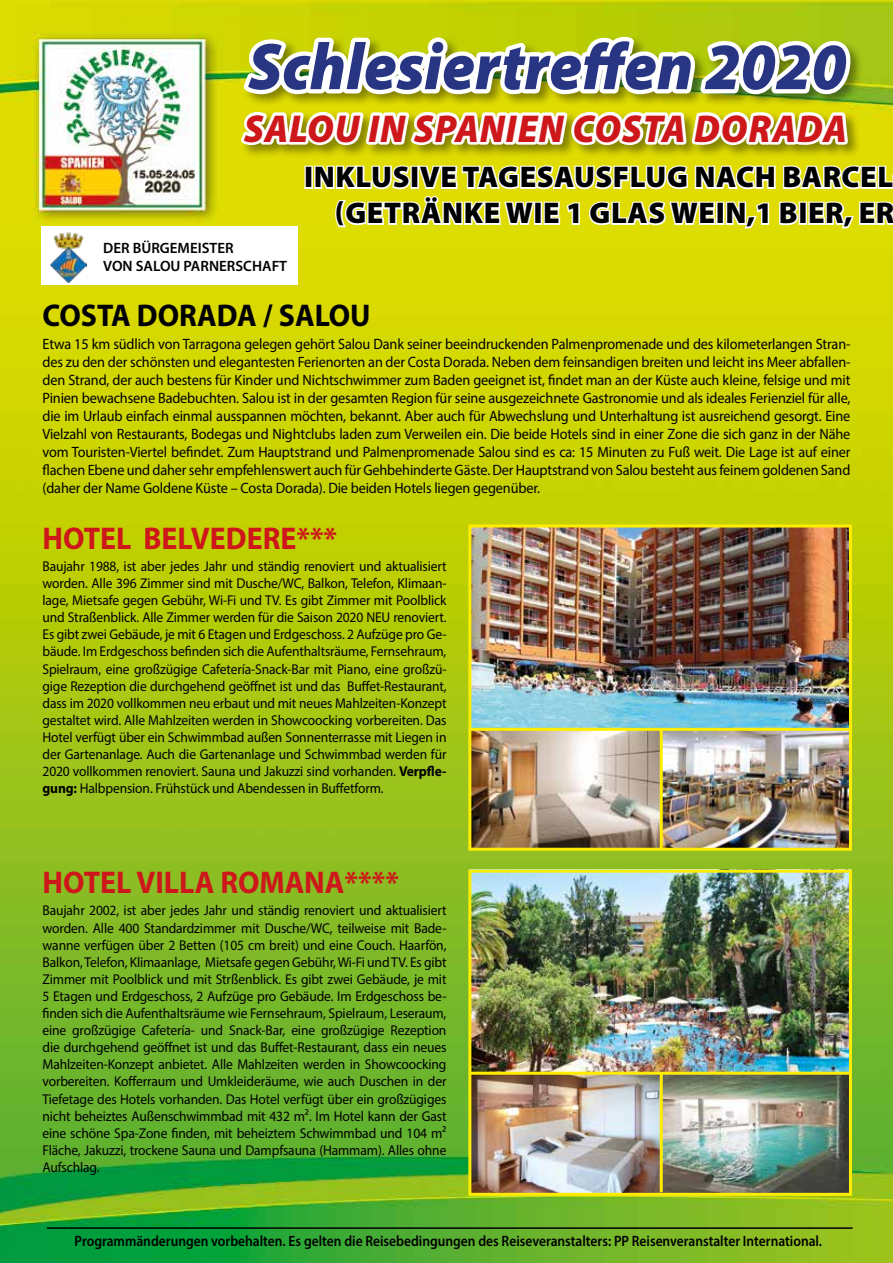
<style>
.page{position:relative;width:893px;height:1263px;background:#fff}
.page>*{position:absolute;margin:0;border:0;box-sizing:border-box;transform-origin:0 0}
.t1{font:italic 900 66.45px "Myriad Pro";color:#283583;scale:.95 1}
.t2{font:italic 900 39px "Myriad Pro";letter-spacing:.025em;color:#cd171a;scale:.95 1}
.t3{font:700 31.5px "Myriad Pro";color:#cd171a;scale:.95 1}
.t4{font:700 31.5px "Myriad Pro";color:#000;scale:.95 1}
.t5{font:900 30px/36px "Myriad Pro";letter-spacing:.02em;color:#000;text-align:right}
.t6{font:15px/18px "Myriad Pro";letter-spacing:-.01em;color:#000;text-align:justify;scale:.95 1}
.t7{font:600 15px "Myriad Pro";color:#000;scale:.9 1}
.t8{font:600 15px/18px "Myriad Pro";color:#000}
.t9{font:14.25px/17.1px "Myriad Pro";letter-spacing:-.01em;color:#000;text-align:justify;scale:.95 1}
.s1{font-weight:700}
</style>
<div class="page">
<img style="left:0;top:0;width:893px;height:1263px">
<hr style="left:47px;top:1227px;width:806px;height:2px;background:#000">
<div style="left:240px;top:35px;width:624px;height:124px;background:#000;opacity:.41"></div>
<svg style="left:236px;top:32px;width:619px;height:67px"></svg>
<svg style="left:236px;top:107px;width:657px;height:162px"></svg>
<img style="left:472px;top:528px;width:376px;height:200px">
<img style="left:472px;top:731px;width:188px;height:116px">
<img style="left:663px;top:731px;width:185px;height:116px">
<img style="left:472px;top:874px;width:376px;height:318px">
<hr style="left:470px;top:728px;width:380px;height:3px;background:#ffed00">
<hr style="left:660px;top:729px;width:3px;height:119px;background:#ffed00">
<div style="left:41px;top:227px;width:257px;height:58px;background:#fff"></div>
<img style="left:51px;top:232px;width:36px;height:50px">
<hr style="left:470px;top:1072px;width:380px;height:3px;background:#ffed00">
<hr style="left:660px;top:1073px;width:3px;height:119px;background:#ffed00">
<div style="left:468px;top:524px;width:384px;height:327px;border:3px solid #ffed00"></div>
<div style="left:468px;top:870px;width:384px;height:326px;border:3px solid #ffed00"></div>
<h1 class="t1" style="left:248px;top:23px;width:631px">Schlesiertreffen 2020</h1>
<h2 class="t2" style="left:244px;top:103px;width:636px">SALOU IN SPANIEN COSTA DORADA</h2>
<p class="t8" style="left:103px;top:238px;width:186px">DER BÜRGEMEISTER<br>VON SALOU PARNERSCHAFT</p>
<h3 class="t5" style="left:304px;top:158px;width:592px">INKLUSIVE TAGESAUSFLUG NACH BARCEL (GETRÄNKE WIE 1 GLAS WEIN,1 BIER, ER</h3>
<h3 class="t4" style="left:43px;top:294px;width:347px">COSTA DORADA / SALOU</h3>
<p class="t6" style="left:43px;top:335px;width:852px">Etwa 15 km südlich von Tarragona gelegen gehört Salou Dank seiner beeindruckenden Palmenpromenade und des kilometerlangen Stran&shy;des zu den der schönsten und elegantesten Ferienorten an der Costa Dorada. Neben dem feinsandigen breiten und leicht ins Meer abfallen&shy;den Strand, der auch bestens für Kinder und Nichtschwimmer zum Baden geeignet ist, findet man an der Küste auch kleine, felsige und mit Pinien bewachsene Badebuchten. Salou ist in der gesamten Region für seine ausgezeichnete Gastronomie und als ideales Ferienziel für alle, die im Urlaub einfach einmal ausspannen möchten, bekannt. Aber auch für Abwechslung und Unterhaltung ist ausreichend gesorgt. Eine Vielzahl von Restaurants, Bodegas und Nightclubs laden zum Verweilen ein. Die beide Hotels sind in einer Zone die sich ganz in der Nähe vom Touristen-Viertel befindet. Zum Hauptstrand und Palmenpromenade Salou sind es ca: 15 Minuten zu Fuß weit. Die Lage ist auf einer flachen Ebene und daher sehr empfehlenswert auch für Gehbehinderte Gäste. Der Hauptstrand von Salou besteht aus feinem goldenen Sand (daher der Name Goldene Küste – Costa Dorada). Die beiden Hotels liegen gegenüber.</p>
<h3 class="t3" style="left:43px;top:518px;width:312px">HOTEL BELVEDERE***</h3>
<p class="t9" style="left:43px;top:557px;width:427px">Baujahr 1988, ist aber jedes Jahr und ständig renoviert und aktualisiert worden. Alle 396 Zimmer sind mit Dusche/WC, Balkon, Telefon, Klimaan&shy;lage, Mietsafe gegen Gebühr, Wi-Fi und TV. Es gibt Zimmer mit Poolblick und Straßenblick. Alle Zimmer werden für die Saison 2020 NEU renoviert.<br>Es gibt zwei Gebäude, je mit 6 Etagen und Erdgeschoss. 2 Aufzüge pro Ge&shy;bäude. Im Erdgeschoss befinden sich die Aufenthaltsräume, Fernsehraum, Spielraum, eine großzügige Cafetería-Snack-Bar mit Piano, eine großzü&shy;gige Rezeption die durchgehend geöffnet ist und das Buffet-Restaurant, dass im 2020 vollkommen neu erbaut und mit neues Mahlzeiten-Konzept gestaltet wird. Alle Mahlzeiten werden in Showcoocking vorbereiten. Das Hotel verfügt über ein Schwimmbad außen Sonnenterrasse mit Liegen in der Gartenanlage. Auch die Gartenanlage und Schwimmbad werden für 2020 vollkommen renoviert. Sauna und Jakuzzi sind vorhanden. <span class="s1">Verpfle&shy;gung:</span> Halbpension. Frühstück und Abendessen in Buffetform.</p>
<h3 class="t3" style="left:43px;top:862px;width:377px">HOTEL VILLA ROMANA****</h3>
<p class="t9" style="left:43px;top:902px;width:427px">Baujahr 2002, ist aber jedes Jahr und ständig renoviert und aktualisiert worden. Alle 400 Standardzimmer mit Dusche/WC, teilweise mit Bade&shy;wanne verfügen über 2 Betten (105 cm breit) und eine Couch. Haarfön, Balkon, Telefon, Klimaanlage, Mietsafe gegen Gebühr, Wi-Fi und TV. Es gibt Zimmer mit Poolblick und mit Strßenblick. Es gibt zwei Gebäude, je mit 5 Etagen und Erdgeschoss, 2 Aufzüge pro Gebäude. Im Erdgeschoss be&shy;finden sich die Aufenthaltsräume wie Fernsehraum, Spielraum, Leseraum, eine großzügige Cafetería- und Snack-Bar, eine großzügige Rezeption die durchgehend geöffnet ist und das Buffet-Restaurant, dass ein neues Mahlzeiten-Konzept anbietet. Alle Mahlzeiten werden in Showcoocking vorbereiten. Kofferraum und Umkleideräume, wie auch Duschen in der Tiefetage des Hotels vorhanden. Das Hotel verfügt über ein großzügiges nicht beheiztes Außenschwimmbad mit 432 m². Im Hotel kann der Gast eine schöne Spa-Zone finden, mit beheiztem Schwimmbad und 104 m²<br>Fläche, Jakuzzi, trockene Sauna und Dampfsauna (Hammam). Alles ohne Aufschlag.</p>
<p class="t7" style="left:75px;top:1231px;width:832px">Programmänderungen vorbehalten. Es gelten die Reisebedingungen des Reiseveranstalters: PP Reisenveranstalter International.</p>
</div>
